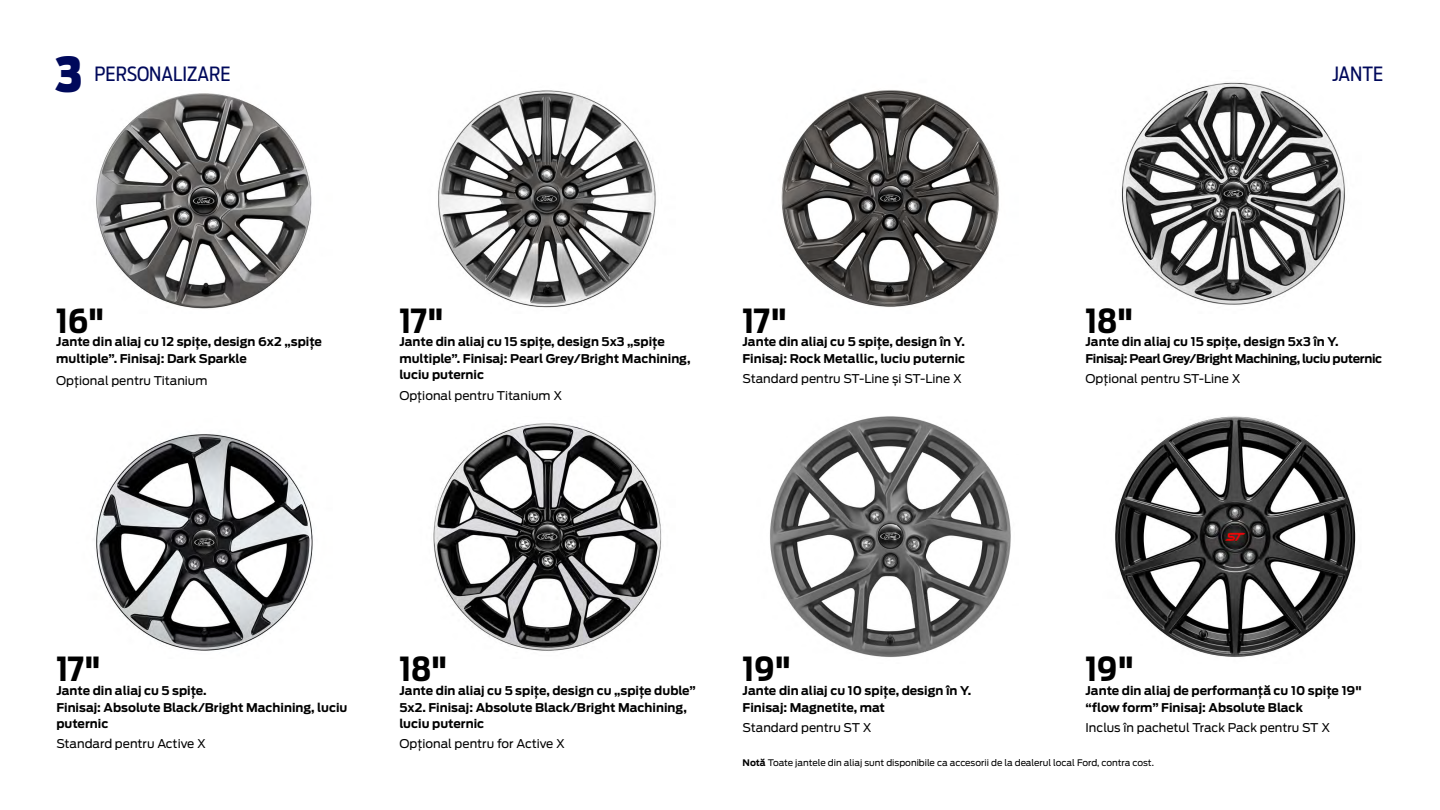
<style>
.page{position:relative;width:1440px;height:810px;background:#fff}
.page>*{position:absolute;margin:0;border:0;box-sizing:border-box;transform-origin:0 0}
.t1{font:900 48px "Ford Antenna Cond";color:#00095b}
.t2{font:700 33px "Ford Antenna Cond";color:#000}
.t3{font:19.5px "Ford Antenna Cond";color:#00095b}
.t4{font:700 12px/16.5px "Ford Antenna";color:#000}
.t5{font:12px "Ford Antenna";color:#000}
.t6{font:700 12px/16.5px "Ford Antenna";letter-spacing:-.03em;color:#000}
.t7{font:9px "Ford Antenna";color:#000}
.s1{font-weight:700}
</style>
<div class="page">
<img style="left:96px;top:434px;width:217px;height:217px">
<img style="left:96px;top:93px;width:216px;height:216px">
<img style="left:433px;top:423px;width:229px;height:228px">
<img style="left:438px;top:90px;width:218px;height:218px">
<img style="left:770px;top:416px;width:241px;height:241px">
<img style="left:781px;top:90px;width:218px;height:217px">
<img style="left:1122px;top:82px;width:223px;height:223px">
<img style="left:1115px;top:416px;width:241px;height:241px">
<h1 class="t1" style="left:55px;top:30px;width:29px">3</h1>
<h3 class="t3" style="left:94px;top:57px;width:137px">PERSONALIZARE</h3>
<h3 class="t3" style="left:1332px;top:58px;width:53px">JANTE</h3>
<h2 class="t2" style="left:56px;top:291px;width:50px">16"</h2>
<h2 class="t2" style="left:399px;top:291px;width:46px">17"</h2>
<p class="t4" style="left:56px;top:333px;width:267px">Jante din aliaj cu 12 spițe, design 6x2 „spițe multiple”. Finisaj: Dark Sparkle</p>
<p class="t5" style="left:56px;top:371px;width:153px">Opțional pentru Titanium</p>
<p class="t4" style="left:399px;top:333px;width:293px">Jante din aliaj cu 15 spițe, design 5x3 „spițe multiple”. Finisaj: Pearl Grey/Bright Machining, luciu puternic</p>
<p class="t5" style="left:399px;top:385px;width:164px">Opțional pentru Titanium X</p>
<h2 class="t2" style="left:742px;top:291px;width:46px">17"</h2>
<h2 class="t2" style="left:1086px;top:291px;width:50px">18"</h2>
<p class="t4" style="left:742px;top:333px;width:224px">Jante din aliaj cu 5 spițe, design în Y.<br>Finisaj: Rock Metallic, luciu puternic</p>
<p class="t5" style="left:742px;top:368px;width:221px">Standard pentru ST-Line și ST-Line X</p>
<p class="t6" style="left:1086px;top:333px;width:298px">Jante din aliaj cu 15 spițe, design 5x3 în Y.<br>Finisaj: Pearl Grey/Bright Machining, luciu puternic</p>
<p class="t5" style="left:1086px;top:368px;width:156px">Opțional pentru ST-Line X</p>
<h2 class="t2" style="left:56px;top:639px;width:46px">17"</h2>
<h2 class="t2" style="left:399px;top:639px;width:50px">18"</h2>
<h2 class="t2" style="left:743px;top:639px;width:50px">19"</h2>
<h2 class="t2" style="left:1086px;top:639px;width:50px">19"</h2>
<p class="t4" style="left:56px;top:681px;width:293px">Jante din aliaj cu 5 spițe.<br>Finisaj: Absolute Black/Bright Machining, luciu puternic</p>
<p class="t5" style="left:56px;top:734px;width:151px">Standard pentru Active X</p>
<p class="t4" style="left:399px;top:681px;width:298px">Jante din aliaj cu 5 spițe, design cu „spițe duble”<br>5x2. Finisaj: Absolute Black/Bright Machining, luciu puternic</p>
<p class="t5" style="left:399px;top:734px;width:167px">Opțional pentru for Active X</p>
<p class="t4" style="left:743px;top:681px;width:230px">Jante din aliaj cu 10 spițe, design în Y.<br>Finisaj: Magnetite, mat</p>
<p class="t5" style="left:743px;top:717px;width:130px">Standard pentru ST X</p>
<p class="t4" style="left:1086px;top:681px;width:278px">Jante din aliaj de performanță cu 10 spițe 19" “flow form” Finisaj: Absolute Black</p>
<p class="t5" style="left:1086px;top:717px;width:246px">Inclus în pachetul Track Pack pentru ST X</p>
<p class="t7" style="left:743px;top:755px;width:413px"><span class="s1">Notă</span> Toate jantele din aliaj sunt disponibile ca accesorii de la dealerul local Ford, contra cost.</p>
</div>
